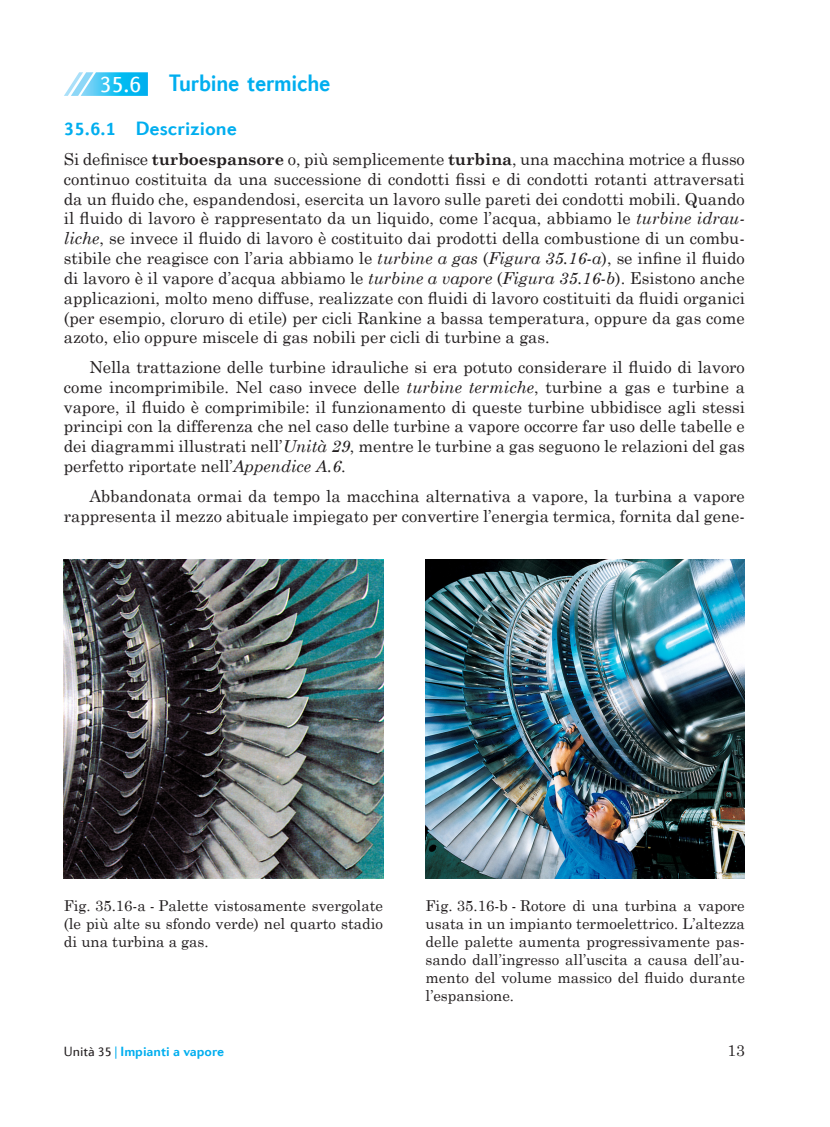
<style>
.page{position:relative;width:830px;height:1127px;background:#fff}
.page>*{position:absolute;margin:0;border:0;box-sizing:border-box;transform-origin:0 0}
.L1{font:700 24px "Diverda Sans Com";letter-spacing:-.01em;color:#00aeef;scale:.9 1}
.cap_titolo{font:24px "Diverda Sans Com";color:#fff}
.tit_secondo_livello{font:700 19.5px "Diverda Sans Com";color:#00aeef}
.testo_-_indent__cp1{font:16.5px/19.8px "Century Schoolbook";color:#231f20;text-align:justify}
.testo__cp11_13_2{font:16.5px/19.8px "Century Schoolbook";color:#231f20;text-align:justify}
.t1{font:15.75px "Century Schoolbook";color:#231f20}
.t2{font:15px/18px "Century Schoolbook";color:#231f20;text-align:justify}
.t3{font:700 13.5px "Diverda Sans Com";color:#00aeef}
.s1{font-weight:700}
.s2{font-style:italic}
.s3{font-weight:400;color:#231f20}
.s4{font-weight:400}
</style>
<div class="page">
<svg style="left:64px;top:72px;width:84px;height:24px;background:#56cdf4"></svg>
<img style="left:64px;top:559px;width:319px;height:319px">
<img style="left:425px;top:559px;width:319px;height:319px">
<p class="cap_titolo" style="left:99px;top:70px;width:44px">35.6</p>
<p class="L1" style="left:169px;top:69px;width:181px">Turbine termiche</p>
<p class="tit_secondo_livello" style="left:64px;top:117px;width:174px">35.6.1 Descrizione</p>
<p class="testo_-_indent__cp1" style="left:64px;top:149px;width:682px">Si definisce <span class="s1">turboespansore</span> o, più semplicemente <span class="s1">turbina</span>, una macchina motrice a flusso continuo costituita da una successione di condotti fissi e di condotti rotanti attraversati da un fluido che, espandendosi, esercita un lavoro sulle pareti dei condotti mobili. Quando il fluido di lavoro è rappresentato da un liquido, come l’acqua, abbiamo le <span class="s2">turbine idrau‑ liche</span>, se invece il fluido di lavoro è costituito dai prodotti della combustione di un combu&shy;stibile che reagisce con l’aria abbiamo le <span class="s2">turbine a gas</span> (<span class="s2">Figura 35.16‑a</span>), se infine il fluido di lavoro è il vapore d’acqua abbiamo le <span class="s2">turbine a vapore</span> (<span class="s2">Figura 35.16‑b</span>). Esistono anche applicazioni, molto meno diffuse, realizzate con fluidi di lavoro costituiti da fluidi organici (per esempio, cloruro di etile) per cicli Rankine a bassa temperatura, oppure da gas come azoto, elio oppure miscele di gas nobili per cicli di turbine a gas.</p>
<p class="testo__cp11_13_2" style="left:64px;top:357px;width:682px;text-indent:26px">Nella trattazione delle turbine idrauliche si era potuto considerare il fluido di lavoro come incomprimibile. Nel caso invece delle <span class="s2">turbine termiche</span>, turbine a gas e turbine a vapore, il fluido è comprimibile: il funzionamento di queste turbine ubbidisce agli stessi principi con la differenza che nel caso delle turbine a vapore occorre far uso delle tabelle e dei diagrammi illustrati nell’<span class="s2">Unità 29</span>, mentre le turbine a gas seguono le relazioni del gas perfetto riportate nell’<span class="s2">Appendice A.6</span>.</p>
<p class="testo__cp11_13_2" style="left:64px;top:485px;width:682px;text-align:right">Abbandonata ormai da tempo la macchina alternativa a vapore, la turbina a vapore rappresenta il mezzo abituale impiegato per convertire l’energia termica, fornita dal gene-</p>
<p class="t2" style="left:64px;top:896px;width:320px">Fig. 35.16-a - Palette vistosamente svergolate (le più alte su sfondo verde) nel quarto stadio di una turbina a gas.</p>
<p class="t2" style="left:425px;top:896px;width:320px">Fig. 35.16-b - Rotore di una turbina a vapore usata in un impianto termoelettrico. L’altezza delle palette aumenta progressivamente pas&shy;sando dall’ingresso all’uscita a causa dell’au&shy;mento del volume massico del fluido durante l’espansione.</p>
<p class="t3" style="left:64px;top:1043px;width:162px"><span class="s3">Unità 35</span> <span class="s4">|</span> Impianti a vapore</p>
<p class="t1" style="left:727px;top:1040px;width:19px">13</p>
</div>
